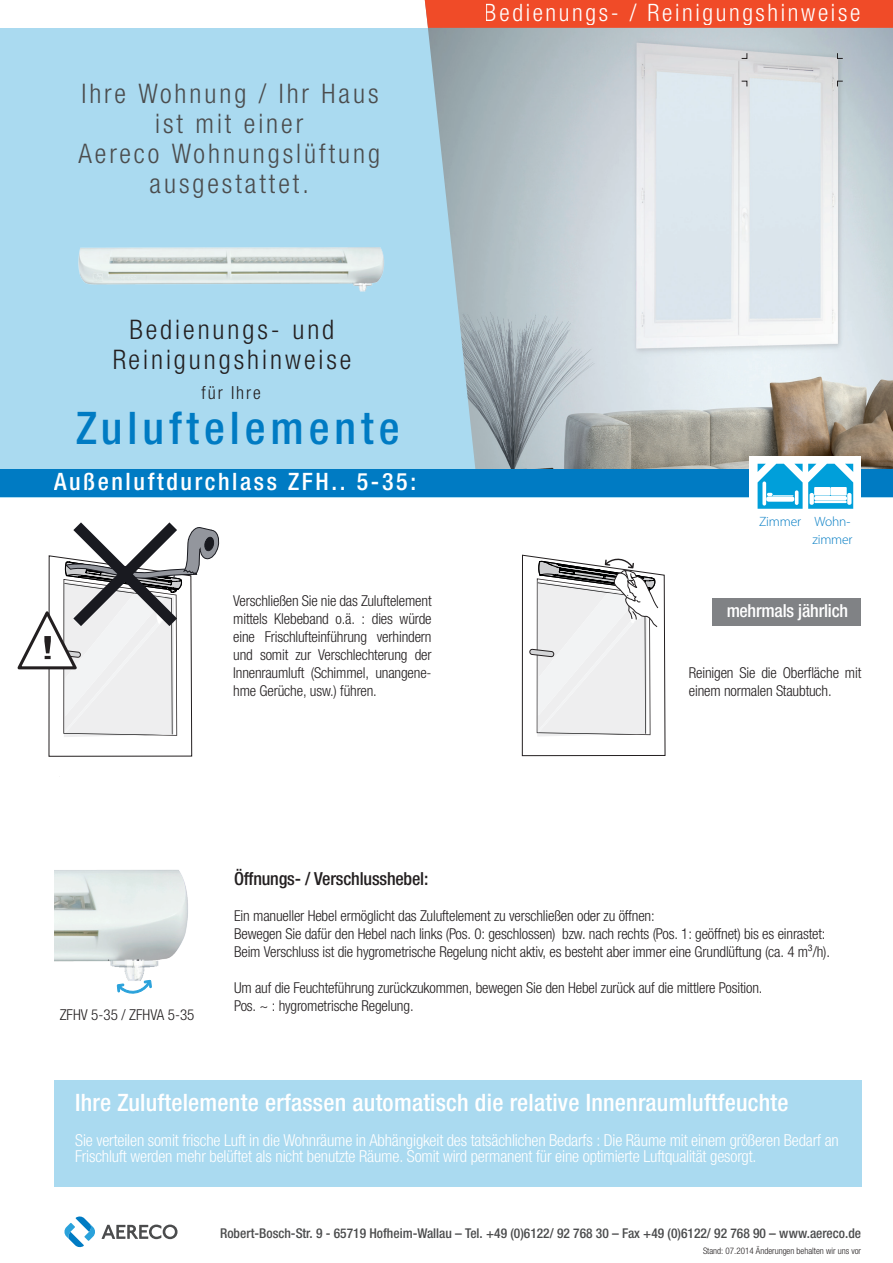
<style>
.page{position:relative;width:893px;height:1263px;background:#fff}
.page>*{position:absolute;margin:0;border:0;box-sizing:border-box;transform-origin:0 0}
.t1{font:500 condensed 45px "Helvetica Neue LTW1 G";letter-spacing:.11em;color:#007bc3}
.t2{font:300 condensed 27px/30px "Helvetica Neue LTW1 G";letter-spacing:.11em;color:#4b4c4d;text-align:center}
.t3{font:300 condensed 27px/30px "Helvetica Neue LTW1 G";letter-spacing:.11em;color:#231f20;text-align:center}
.t4{font:500 condensed 24px "Helvetica Neue LTW1 G";letter-spacing:.01em;color:#fff}
.t5{font:300 condensed 24px "Helvetica Neue LTW1 G";letter-spacing:.11em;color:#fff}
.t6{font:500 condensed 24px "Helvetica Neue LTW1 G";letter-spacing:.11em;color:#fff}
.t7{font:500 condensed 18px "Helvetica Neue LTW1 G";letter-spacing:-.01em;color:#231f20}
.t8{font:500 condensed 18px "Helvetica Neue LTW1 G";letter-spacing:-.01em;color:#fff}
.t9{font:300 condensed 18px "Helvetica Neue LTW1 G";letter-spacing:.11em;color:#231f20}
.t10{font:300 condensed 16.5px/16.5px "Helvetica Neue LTW1 G";letter-spacing:-.01em;color:#fff}
.t11{font:300 condensed 15px/18px "Helvetica Neue LTW1 G";letter-spacing:-.01em;color:#231f20}
.t12{font:500 condensed 13.5px "Helvetica Neue LTW1 G";color:#4b4c4d}
.t13{font:300 13.5px/18px "Myriad Pro";letter-spacing:-.01em;color:#007bc3;text-align:right}
.t14{font:300 condensed 9px "Helvetica Neue LTW1 G";color:#231f20}
</style>
<div class="page">
<div style="left:0;top:28px;width:893px;height:469px;background:#aadaf0"></div>
<img style="left:78px;top:247px;width:306px;height:45px">
<img style="left:428px;top:28px;width:465px;height:441px">
<div style="left:0;top:469px;width:893px;height:28px;background:#007bc3"></div>
<svg style="left:741px;top:80px;width:7px;height:7px"></svg>
<svg style="left:741px;top:52px;width:7px;height:7px"></svg>
<svg style="left:837px;top:80px;width:6px;height:7px"></svg>
<svg style="left:837px;top:52px;width:6px;height:7px"></svg>
<svg style="left:522px;top:555px;width:143px;height:201px"></svg>
<svg style="left:18px;top:522px;width:202px;height:235px"></svg>
<img style="left:54px;top:870px;width:134px;height:124px">
<div style="left:425px;top:0;width:468px;height:28px;background:#f04b28"></div>
<div style="left:749px;top:457px;width:112px;height:62px;background:#fff"></div>
<svg style="left:758px;top:464px;width:95px;height:45px"></svg>
<div style="left:713px;top:598px;width:148px;height:27px;background:#808285"></div>
<div style="left:54px;top:1080px;width:807px;height:106px;background:#aadaf0"></div>
<svg style="left:102px;top:1224px;width:76px;height:15px"></svg>
<svg style="left:64px;top:1216px;width:31px;height:32px"></svg>
<h2 class="t2" style="left:78px;top:79px;width:303px">Ihre Wohnung / Ihr Haus ist mit einer<br>Aereco Wohnungslüftung ausgestattet.</h2>
<h2 class="t3" style="left:112px;top:314px;width:241px">Bedienungs- und<br>Reinigungshinweise</h2>
<p class="t9" style="left:201px;top:382px;width:61px">für Ihre</p>
<h1 class="t1" style="left:76px;top:401px;width:325px">Zuluftelemente</h1>
<h3 class="t6" style="left:54px;top:467px;width:363px">Außenluftdurchlass ZFH.. 5-35:</h3>
<p class="t11" style="left:233px;top:591px;width:200px;text-align:justify">Verschließen Sie nie das Zuluftelement mittels Klebeband o.ä. : dies würde eine Frischlufteinführung verhindern und somit zur Verschlechterung der Innenraumluft (Schimmel, unangene&shy;hme Gerüche, usw.) führen.</p>
<h3 class="t5" style="left:485px;top:-2px;width:377px">Bedienungs- / Reinigungshinweise</h3>
<p class="t13" style="left:759px;top:513px;width:95px">Zimmer Wohn&shy;zimmer</p>
<p class="t8" style="left:726px;top:600px;width:124px">mehrmals jährlich</p>
<p class="t11" style="left:689px;top:664px;width:174px">Reinigen Sie die Oberfläche mit einem normalen Staubtuch.</p>
<p class="t11" style="left:60px;top:1006px;width:136px">ZFHV 5-35 / ZFHVA 5-35</p>
<p class="t7" style="left:234px;top:867px;width:196px">Öffnungs- / Verschlusshebel:</p>
<p class="t11" style="left:234px;top:906px;width:597px">Ein manueller Hebel ermöglicht das Zuluftelement zu verschließen oder zu öffnen:<br>Bewegen Sie dafür den Hebel nach links (Pos. 0: geschlossen) bzw. nach rechts (Pos. 1: geöffnet) bis es einrastet:<br>Beim Verschluss ist die hygrometrische Regelung nicht aktiv, es besteht aber immer eine Grundlüftung (ca. 4 m³/h).</p>
<p class="t11" style="left:234px;top:978px;width:530px">Um auf die Feuchteführung zurückzukommen, bewegen Sie den Hebel zurück auf die mittlere Position.<br>Pos. ~ : hygrometrische Regelung.</p>
<h3 class="t4" style="left:75px;top:1088px;width:715px">Ihre Zuluftelemente erfassen automatisch die relative Innenraumluftfeuchte</h3>
<p class="t10" style="left:75px;top:1132px;width:765px">Sie verteilen somit frische Luft in die Wohnräume in Abhängigkeit des tatsächlichen Bedarfs : Die Räume mit einem größeren Bedarf an<br>Frischluft werden mehr belüftet als nicht benutzte Räume. Somit wird permanent für eine optimierte Luftqualität gesorgt.</p>
<p class="t12" style="left:220px;top:1225px;width:642px">Robert-Bosch-Str. 9 - 65719 Hofheim-Wallau – Tel. +49 (0)6122/ 92 768 30 – Fax +49 (0)6122/ 92 768 90 – www.aereco.de</p>
<p class="t14" style="left:703px;top:1245px;width:160px">Stand: 07.2014 Änderungen behalten wir uns vor</p>
</div>
